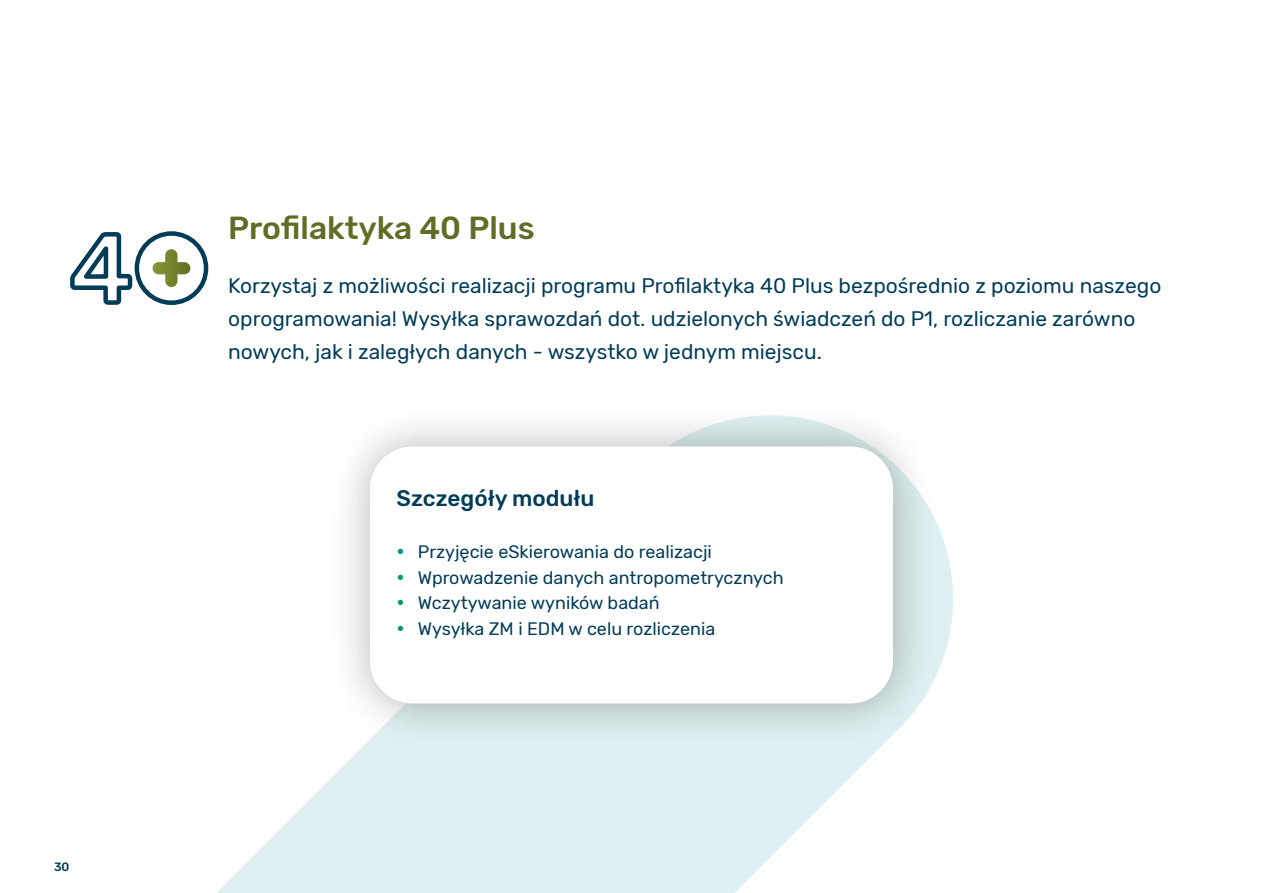
<style>
.page{position:relative;width:1263px;height:893px;background:#fff}
.page>*{position:absolute;margin:0;border:0;box-sizing:border-box;transform-origin:0 0}
.t1{font:500 31.8px "Rubik";color:#626c25}
.t2{font:500 22.5px "Rubik";color:#003c58}
.t3{font:21px/33px "Rubik";color:#003c58}
.t4{font:18px "Rubik";color:#003c58}
.t5{font:500 12px "Rubik";color:#003c58}
.s1{color:#00967d}
</style>
<div class="page">
<svg style="left:217px;top:522px;width:736px;height:371px;fill:#def0f1"></svg>
<div style="left:327px;top:403px;width:609px;height:344px;background:#000;opacity:.3"></div>
<div style="left:370px;top:446px;width:523px;height:257px;background:#fff;border-radius:43px"></div>
<svg style="left:70px;top:232px;width:66px;height:73px"></svg>
<div style="left:135px;top:231px;width:73px;height:74px;border:4px solid #003c58;border-radius:50%"></div>
<svg style="left:152px;top:249px;width:38px;height:38px"></svg>
<p class="t5" style="left:54px;top:860px;width:17px">30</p>
<h1 class="t1" style="left:228px;top:210px;width:308px">Profilaktyka 40 Plus</h1>
<p class="t3" style="left:228px;top:270px;width:935px">Korzystaj z możliwości realizacji programu Profilaktyka 40 Plus bezpośrednio z poziomu naszego oprogramowania! Wysyłka sprawozdań dot. udzielonych świadczeń do P1, rozliczanie zarówno nowych, jak i zaległych danych - wszystko w jednym miejscu.</p>
<p class="t2" style="left:396px;top:485px;width:199px">Szczegóły modułu</p>
<p class="t4" style="left:396px;top:542px;width:317px"><span class="s1">•</span> Przyjęcie eSkierowania do realizacji</p>
<p class="t4" style="left:397px;top:567px;width:389px"><span class="s1">•</span> Wprowadzenie danych antropometrycznych</p>
<p class="t4" style="left:397px;top:593px;width:265px"><span class="s1">•</span> Wczytywanie wyników badań</p>
<p class="t4" style="left:397px;top:618px;width:320px"><span class="s1">•</span> Wysyłka ZM i EDM w celu rozliczenia</p>
</div>
